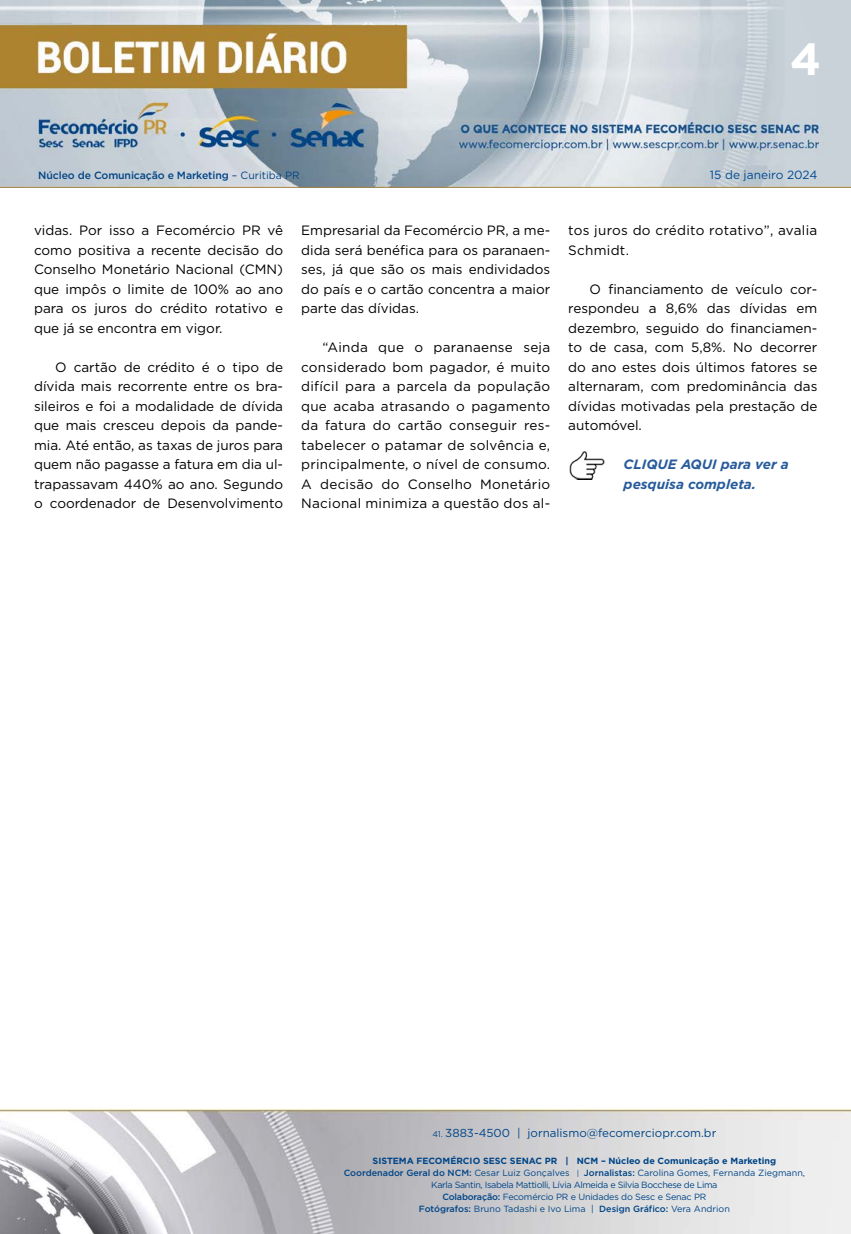
<style>
.page{position:relative;width:851px;height:1234px;background:#fff}
.page>*{position:absolute;margin:0;border:0;box-sizing:border-box;transform-origin:0 0}
.t1{font:700 45px "Gotham";color:#fff}
.t2{font:13.5px/19.5px "Gotham";color:#000;text-align:justify}
.t3{font:13.5px/19.5px "Gotham";letter-spacing:.02em;color:#000}
.t4{font:italic 700 13.5px/19.5px "Gotham";color:#275b9b}
.t5{font:11.85px "Gotham";color:#004a93}
.t6{font:11.55px "Gotham";color:#004587}
.t7{font:500 10.5px "Gotham";letter-spacing:-.01em;color:#004587}
.t8{font:9px/12px "Gotham";letter-spacing:-.02em;color:#004587;text-align:center}
.s1{font-weight:400}
.s2{font-size:8.25px}
.s3{font-weight:700}
.s4{font-weight:500}
.s5{font-size:7.65px}
</style>
<div class="page">
<img style="left:0;top:0;width:850px;height:188px">
<img style="left:0;top:1109px;width:850px;height:124px">
<img style="left:569px;top:451px;width:35px;height:28px">
<h1 class="t1" style="left:790px;top:29px;width:33px">4</h1>
<p class="t7" style="left:38px;top:168px;width:263px">Núcleo de Comunicação e Marketing <span class="s1">– Curitiba PR</span></p>
<p class="t5" style="left:709px;top:167px;width:109px">15 de janeiro 2024</p>
<p class="t2" style="left:34px;top:220px;width:250px">vidas. Por isso a Fecomércio PR vê como positiva a recente decisão do Conselho Monetário Nacional (CMN) que impôs o limite de 100% ao ano para os juros do crédito rotativo e que já se encontra em vigor.</p>
<p class="t2" style="left:34px;top:357px;width:250px;text-indent:21px">O cartão de crédito é o tipo de dívida mais recorrente entre os bra&shy;sileiros e foi a modalidade de dívida que mais cresceu depois da pande&shy;mia. Até então, as taxas de juros para quem não pagasse a fatura em dia ul&shy;trapassavam 440% ao ano. Segundo o coordenador de Desenvolvimento</p>
<p class="t2" style="left:301px;top:220px;width:250px">Empresarial da Fecomércio PR, a me&shy;dida será benéfica para os paranaen&shy;ses, já que são os mais endividados do país e o cartão concentra a maior parte das dívidas.</p>
<p class="t2" style="left:301px;top:337px;width:250px;text-indent:21px">“Ainda que o paranaense seja considerado bom pagador, é muito difícil para a parcela da população que acaba atrasando o pagamento da fatura do cartão conseguir res&shy;tabelecer o patamar de solvência e, principalmente, o nível de consumo.<br>A decisão do Conselho Monetário Nacional minimiza a questão dos al-</p>
<p class="t3" style="left:568px;top:220px;width:250px">tos juros do crédito rotativo”, avalia<br>Schmidt.</p>
<p class="t2" style="left:568px;top:279px;width:250px;text-indent:21px">O financiamento de veículo cor&shy;respondeu a 8,6% das dívidas em dezembro, seguido do financiamen&shy;to de casa, com 5,8%. No decorrer do ano estes dois últimos fatores se alternaram, com predominância das dívidas motivadas pela prestação de automóvel.</p>
<p class="t4" style="left:623px;top:454px;width:167px">CLIQUE AQUI para ver a pesquisa completa.</p>
<p class="t6" style="left:432px;top:1125px;width:285px"><span class="s2">41.</span> 3883-4500 | jornalismo@fecomerciopr.com.br</p>
<p class="t8" style="left:343px;top:1154px;width:463px"><span class="s3">SISTEMA FECOMÉRCIO SESC SENAC PR | NCM – Núcleo de Comunicação e Marketing </span><span class="s4">Coordenador Geral do NCM:</span> Cesar Luiz Gonçalves <span class="s5">|</span> <span class="s4">Jornalistas:</span> Carolina Gomes, Fernanda Ziegmann, Karla Santin, Isabela Mattiolli, Lívia Almeida e Silvia Bocchese de Lima<br><span class="s4">Colaboração:</span> Fecomércio PR e Unidades do Sesc e Senac PR<br><span class="s4">Fotógrafos:</span> Bruno Tadashi e Ivo Lima | <span class="s4">Design Gráfico:</span> Vera Andrion</p>
</div>
